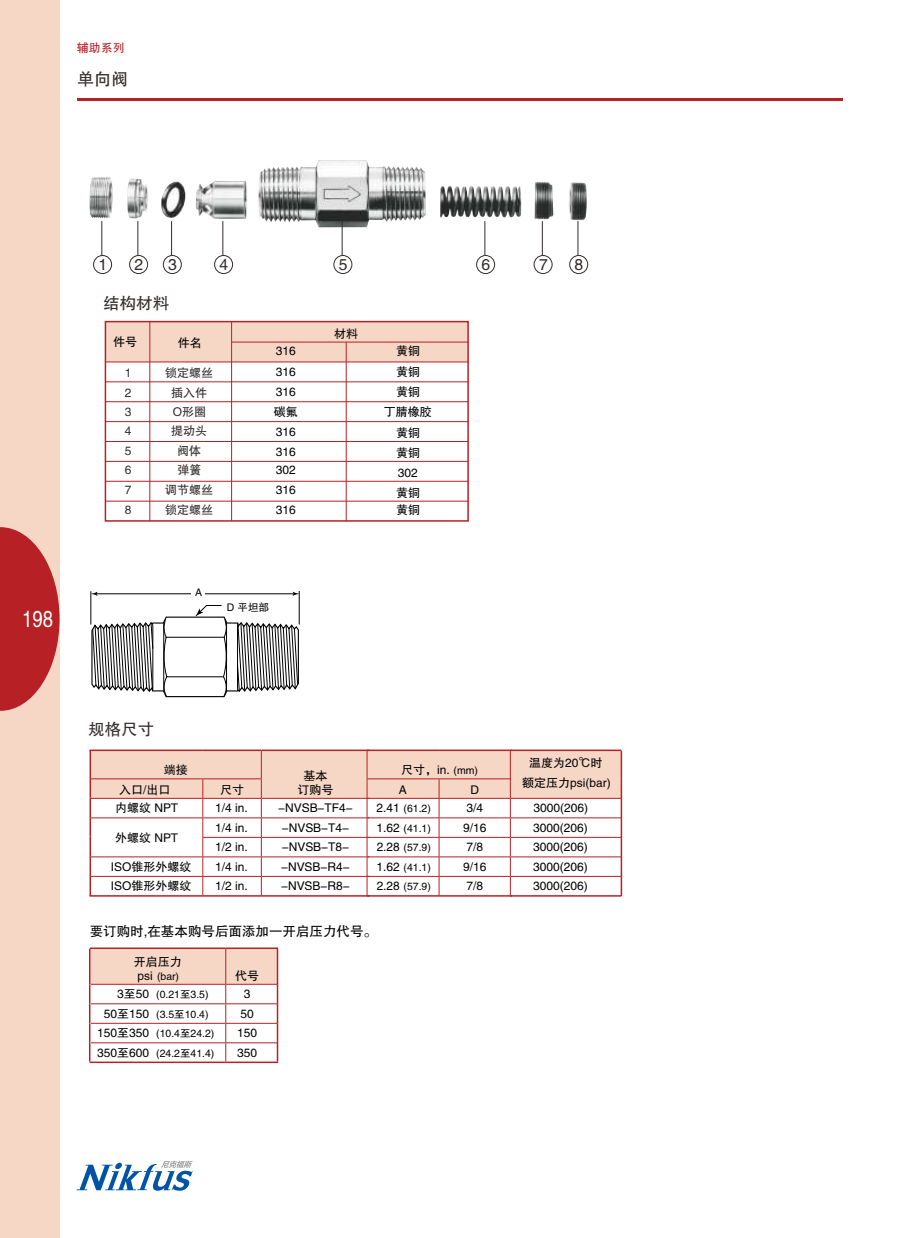
<style>
.page{position:relative;width:906px;height:1238px;background:#fff}
.page>*{position:absolute;margin:0;border:0;box-sizing:border-box;transform-origin:0 0}
.t1{font:23.1px "FZHTJW GB1 0";color:#fefefe;scale:.81 1}
.t2{font:17.1px "FZHTJW GB1 0";color:#332c2b}
.t3{font:16.5px "FZHTJW GB1 0";color:#332c2b}
.t4{font:15.75px "FZHTJW GB1 0";color:#332c2b}
.t5{font:13.5px "FZHTJW GB1 0";color:#000}
.t6{font:12px/20.2px "FZHTJW GB1 0";color:#000;text-align:center}
.t7{font:12px/19.5px "FZHTJW GB1 0";color:#332c2b;text-align:justify}
.t8{font:12px "FZHTJW GB1 0";color:#b72024}
.t9{font:10.5px "FZHTJW GB1 0";color:#000}
.s1{font-size:10.5px}
.s2{font-size:12px}
</style>
<div class="page">
<img style="left:89px;top:160px;width:409px;height:67px">
<div style="left:105px;top:321px;width:363px;height:41px;background:#f6d7c6"></div>
<div style="left:93px;top:255px;width:19px;height:19px;border:1px solid #332c2b;border-radius:50%"></div>
<hr style="left:101px;top:221px;width:1px;height:34px;background:#332c2b">
<div style="left:129px;top:255px;width:19px;height:19px;border:1px solid #332c2b;border-radius:50%"></div>
<hr style="left:137px;top:221px;width:1px;height:34px;background:#332c2b">
<div style="left:163px;top:255px;width:19px;height:19px;border:1px solid #332c2b;border-radius:50%"></div>
<hr style="left:171px;top:221px;width:1px;height:34px;background:#332c2b">
<div style="left:214px;top:255px;width:19px;height:19px;border:1px solid #332c2b;border-radius:50%"></div>
<hr style="left:222px;top:221px;width:1px;height:34px;background:#332c2b">
<div style="left:333px;top:255px;width:19px;height:19px;border:1px solid #332c2b;border-radius:50%"></div>
<hr style="left:342px;top:221px;width:1px;height:34px;background:#332c2b">
<div style="left:476px;top:255px;width:19px;height:19px;border:1px solid #332c2b;border-radius:50%"></div>
<hr style="left:484px;top:221px;width:1px;height:34px;background:#332c2b">
<div style="left:105px;top:321px;width:364px;height:200px;border:2px solid #b72024"></div>
<hr style="left:149px;top:321px;width:1px;height:200px;background:#b72024">
<hr style="left:232px;top:342px;width:236px;height:1px;background:#b72024">
<hr style="left:231px;top:321px;width:1px;height:200px;background:#b72024">
<hr style="left:346px;top:342px;width:1px;height:179px;background:#b72024">
<hr style="left:105px;top:361px;width:363px;height:1px;background:#b72024">
<hr style="left:105px;top:381px;width:363px;height:1px;background:#b72024">
<hr style="left:105px;top:401px;width:363px;height:1px;background:#b72024">
<hr style="left:105px;top:421px;width:363px;height:1px;background:#b72024">
<hr style="left:105px;top:441px;width:363px;height:1px;background:#b72024">
<hr style="left:105px;top:461px;width:363px;height:1px;background:#b72024">
<hr style="left:105px;top:481px;width:363px;height:1px;background:#b72024">
<hr style="left:105px;top:501px;width:363px;height:1px;background:#b72024">
<div style="left:533px;top:255px;width:19px;height:19px;border:1px solid #332c2b;border-radius:50%"></div>
<hr style="left:542px;top:221px;width:1px;height:34px;background:#332c2b">
<div style="left:569px;top:255px;width:19px;height:19px;border:1px solid #332c2b;border-radius:50%"></div>
<hr style="left:577px;top:221px;width:1px;height:34px;background:#332c2b">
<hr style="left:96px;top:593px;width:198px;height:1px;background:#000">
<svg style="left:292px;top:591px;width:7px;height:5px"></svg>
<svg style="left:90px;top:591px;width:8px;height:5px"></svg>
<hr style="left:299px;top:591px;width:1px;height:33px;background:#000">
<hr style="left:91px;top:591px;width:1px;height:33px;background:#000">
<svg style="left:91px;top:604px;width:208px;height:93px"></svg>
<div style="left:192px;top:585px;width:13px;height:13px;background:#fff"></div>
<div style="left:226px;top:598px;width:58px;height:17px;background:#fff"></div>
<hr style="left:90px;top:749px;width:113px;height:2px;background:#b72024">
<hr style="left:203px;top:749px;width:58px;height:2px;background:#b72024">
<hr style="left:261px;top:749px;width:108px;height:2px;background:#b72024">
<hr style="left:510px;top:749px;width:111px;height:2px;background:#b72024">
<hr style="left:367px;top:749px;width:72px;height:2px;background:#b72024">
<hr style="left:439px;top:749px;width:73px;height:2px;background:#b72024">
<hr style="left:203px;top:895px;width:58px;height:1px;background:#b72024">
<hr style="left:261px;top:895px;width:108px;height:1px;background:#b72024">
<hr style="left:510px;top:895px;width:111px;height:1px;background:#b72024">
<hr style="left:367px;top:895px;width:72px;height:1px;background:#b72024">
<hr style="left:439px;top:895px;width:73px;height:1px;background:#b72024">
<hr style="left:90px;top:895px;width:113px;height:1px;background:#b72024">
<hr style="left:90px;top:947px;width:136px;height:2px;background:#b72024">
<hr style="left:226px;top:947px;width:52px;height:2px;background:#b72024">
<hr style="left:90px;top:1061px;width:136px;height:2px;background:#b72024">
<hr style="left:226px;top:1061px;width:52px;height:2px;background:#b72024">
<svg style="left:89px;top:948px;width:189px;height:113px"></svg>
<svg style="left:90px;top:750px;width:532px;height:145px"></svg>
<div style="left:0;top:0;width:60px;height:1237px;background:#f6d7c6"></div>
<hr style="left:77px;top:99px;width:765px;height:2px;background:#b72024">
<svg style="left:0;top:527px;width:60px;height:183px"></svg>
<svg style="left:77px;top:1160px;width:116px;height:30px"></svg>
<p class="t8" style="left:77px;top:41px;width:49px">辅助系列</p>
<h2 class="t2" style="left:77px;top:69px;width:53px">单向阀</h2>
<h1 class="t1" style="left:22px;top:606px;width:40px">198</h1>
<h3 class="t4" style="left:98px;top:256px;width:10px">1</h3>
<h3 class="t4" style="left:134px;top:256px;width:10px">2</h3>
<h3 class="t4" style="left:168px;top:256px;width:10px">3</h3>
<h3 class="t4" style="left:219px;top:256px;width:10px">4</h3>
<h3 class="t4" style="left:339px;top:256px;width:10px">5</h3>
<h3 class="t4" style="left:481px;top:256px;width:10px">6</h3>
<h3 class="t3" style="left:103px;top:294px;width:67px">结构材料</h3>
<p class="t6" style="left:113px;top:332px;width:25px">件号</p>
<p class="t6" style="left:178px;top:332px;width:25px">件名</p>
<p class="t6" style="left:334px;top:323px;width:25px">材料</p>
<p class="t6" style="left:276px;top:341px;width:21px">316</p>
<p class="t6" style="left:396px;top:341px;width:25px">黄铜</p>
<p class="t6" style="left:274px;top:361px;width:25px;text-align:left">316<br>316碳氟<br>316<br>316</p>
<p class="t6" style="left:276px;top:460px;width:22px;text-align:justify">302<br>316<br>316</p>
<p class="t6" style="left:384px;top:361px;width:50px">黄铜<br>黄铜<br>丁腈橡胶黄铜<br>黄铜<br>302<br>黄铜</p>
<p class="t6" style="left:396px;top:500px;width:25px">黄铜</p>
<p class="t7" style="left:125px;top:363px;width:8px">1<br>2<br>3<br>4<br>5<br>6<br>7<br>8</p>
<p class="t7" style="left:165px;top:363px;width:49px;text-align:center">锁定螺丝插入件<br>O形圈提动头阀体<br>弹簧<br>调节螺丝锁定螺丝</p>
<p class="t9" style="left:195px;top:586px;width:8px">A</p>
<p class="t9" style="left:227px;top:601px;width:44px">D 平坦部</p>
<h3 class="t4" style="left:539px;top:256px;width:10px">7</h3>
<h3 class="t4" style="left:574px;top:256px;width:10px">8</h3>
<h3 class="t3" style="left:88px;top:720px;width:68px">规格尺寸</h3>
<p class="t6" style="left:522px;top:752px;width:90px">温度为20℃时<br>额定压力psi(bar)</p>
<p class="t6" style="left:297px;top:769px;width:37px;line-height:13.5px">基本订购号</p>
<p class="t6" style="left:401px;top:760px;width:78px">尺寸，in. <span class="s1">(mm)</span></p>
<p class="t6" style="left:164px;top:760px;width:25px">端接</p>
<p class="t6" style="left:119px;top:779px;width:53px">入口/出口</p>
<p class="t6" style="left:220px;top:779px;width:25px">尺寸</p>
<p class="t6" style="left:399px;top:779px;width:9px">A</p>
<p class="t6" style="left:470px;top:779px;width:10px">D</p>
<p class="t6" style="left:115px;top:798px;width:65px">内螺纹 NPT</p>
<p class="t6" style="left:215px;top:798px;width:34px">1/4 in.</p>
<p class="t6" style="left:278px;top:798px;width:76px">-NVSB-TF4-</p>
<p class="t6" style="left:376px;top:798px;width:25px">2.41</p>
<p class="t6" style="left:466px;top:798px;width:18px">3/4</p>
<p class="t6" style="left:533px;top:798px;width:56px">3000(206)</p>
<p class="t6" style="left:115px;top:827px;width:65px">外螺纹 NPT</p>
<p class="t9" style="left:403px;top:802px;width:29px">(61.2)</p>
<p class="t6" style="left:215px;top:817px;width:34px">1/4 in.</p>
<p class="t6" style="left:282px;top:817px;width:69px">-NVSB-T4-</p>
<p class="t9" style="left:376px;top:822px;width:56px"><span class="s2">1.62</span> (41.1)</p>
<p class="t6" style="left:463px;top:817px;width:25px">9/16</p>
<p class="t6" style="left:533px;top:817px;width:56px">3000(206)</p>
<p class="t6" style="left:215px;top:837px;width:34px">1/2 in.</p>
<p class="t6" style="left:282px;top:837px;width:69px">-NVSB-T8-</p>
<p class="t9" style="left:377px;top:842px;width:56px"><span class="s2">2.28</span> (57.9)</p>
<p class="t6" style="left:466px;top:837px;width:18px">7/8</p>
<p class="t6" style="left:533px;top:837px;width:56px">3000(206)</p>
<p class="t6" style="left:111px;top:856px;width:82px">ISO锥形外螺纹</p>
<p class="t6" style="left:215px;top:856px;width:34px">1/4 in.</p>
<p class="t6" style="left:281px;top:856px;width:70px">-NVSB-R4-</p>
<p class="t9" style="left:376px;top:861px;width:56px"><span class="s2">1.62</span> (41.1)</p>
<p class="t6" style="left:463px;top:856px;width:25px">9/16</p>
<p class="t6" style="left:533px;top:856px;width:56px">3000(206)</p>
<p class="t6" style="left:111px;top:876px;width:82px">ISO锥形外螺纹</p>
<p class="t6" style="left:215px;top:876px;width:34px">1/2 in.</p>
<p class="t6" style="left:281px;top:876px;width:70px">-NVSB-R8-</p>
<p class="t9" style="left:377px;top:881px;width:56px"><span class="s2">2.28</span> (57.9)</p>
<p class="t6" style="left:466px;top:876px;width:18px">7/8</p>
<p class="t6" style="left:533px;top:876px;width:56px">3000(206)</p>
<p class="t5" style="left:90px;top:923px;width:289px">要订购时,在基本购号后面添加一开启压力代号。</p>
<p class="t6" style="left:134px;top:952px;width:49px">开启压力</p>
<p class="t9" style="left:138px;top:970px;width:43px"><span class="s2">psi</span> (bar)</p>
<p class="t6" style="left:235px;top:965px;width:25px">代号</p>
<p class="t9" style="left:117px;top:988px;width:93px"><span class="s2">3至50</span> (0.21至3.5)</p>
<p class="t6" style="left:244px;top:984px;width:8px">3</p>
<p class="t9" style="left:104px;top:1008px;width:106px"><span class="s2">50至150</span> (3.5至10.4)</p>
<p class="t6" style="left:240px;top:1003px;width:15px">50</p>
<p class="t9" style="left:97px;top:1027px;width:119px"><span class="s2">150至350</span> (10.4至24.2)</p>
<p class="t6" style="left:237px;top:1023px;width:21px">150</p>
<p class="t9" style="left:97px;top:1047px;width:119px"><span class="s2">350至600</span> (24.2至41.4)</p>
<p class="t6" style="left:237px;top:1042px;width:21px">350</p>
</div>
